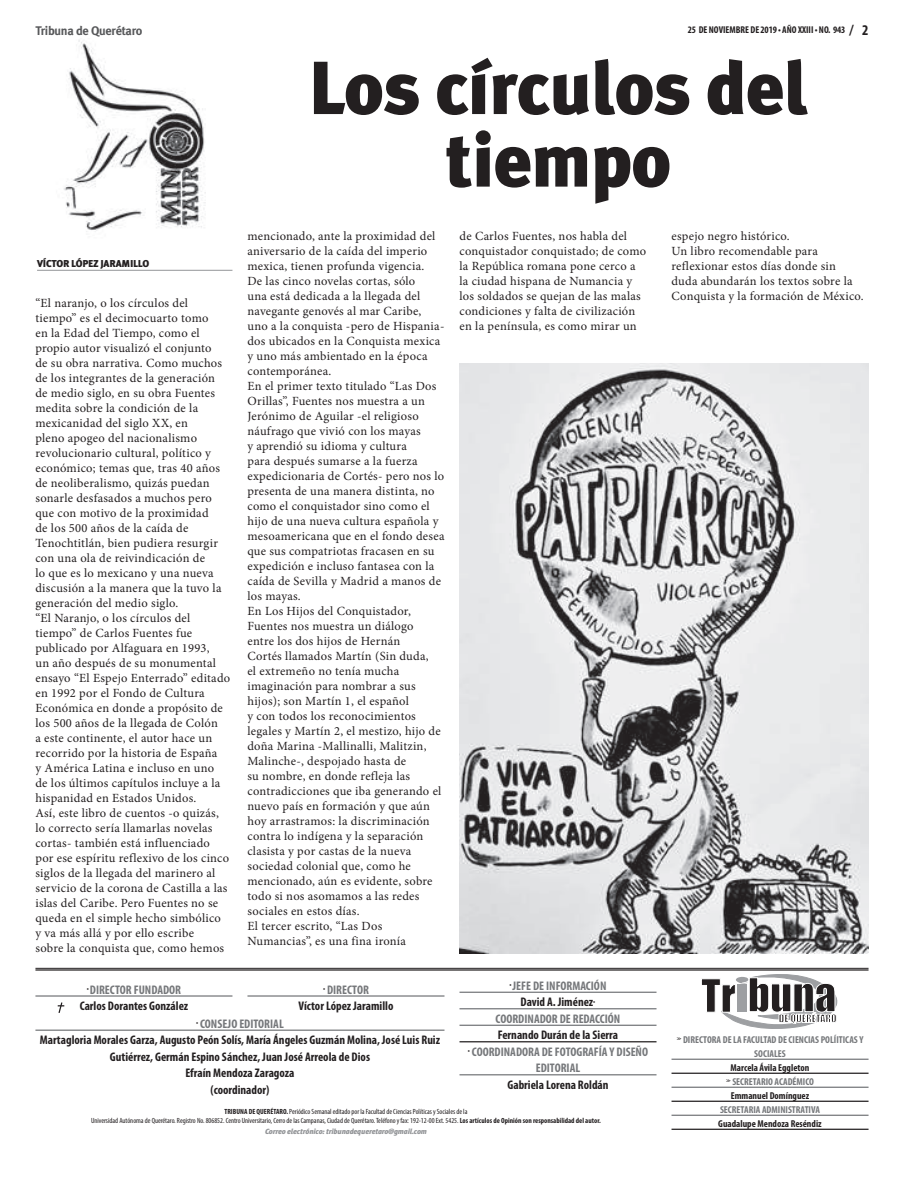
<style>
.page{position:relative;width:904px;height:1177px;background:#fff}
.page>*{position:absolute;margin:0;border:0;box-sizing:border-box;transform-origin:0 0}
.t1{font:900 75px/72.5px "Meta Plus";letter-spacing:-.01em;color:#231f20;text-align:center}
.t2{font:12.5px/15px "Minion Pro";letter-spacing:.02em;color:#231f20}
.t3{font:700 condensed 12.5px/16.5px "Myriad Pro";color:#231f20;text-align:center}
.t4{font:700 condensed 12.5px/16.5px "Myriad Pro";color:#76787b;text-align:center}
.t5{font:700 12.5px "Meta Plus";letter-spacing:-.025em;color:#57585a}
.t6{font:700 condensed 10px/14px "Myriad Pro";color:#231f20;text-align:center}
.t7{font:700 condensed 10px/14px "Myriad Pro";color:#76787b;text-align:center}
.t8{font:900 10px "Meta Plus Lining";letter-spacing:-.025em;color:#231f20}
.t9{font:700 condensed 9.88px "Myriad Pro";color:#231f20}
.t10{font:condensed 7.5px/8.8px "Myriad Pro";color:#231f20;text-align:center}
.t11{font:italic 900 7.5px "Meta Plus Lining";letter-spacing:-.02em;color:#939598}
.s1{font-size:15px}
.s2{font-size:14.88px}
.s3{color:#76787b}
.s4{color:#231f20}
.s5{font-weight:700}
</style>
<div class="page">
<svg style="left:699px;top:970px;width:141px;height:59px"></svg>
<svg style="left:57px;top:1002px;width:7px;height:11px"></svg>
<hr style="left:247px;top:995px;width:197px;height:1px;background:#76787b">
<hr style="left:35px;top:1029px;width:409px;height:1px;background:#76787b">
<hr style="left:459px;top:991px;width:197px;height:1px;background:#76787b">
<hr style="left:459px;top:1008px;width:197px;height:1px;background:#76787b">
<hr style="left:459px;top:1024px;width:197px;height:1px;background:#76787b">
<hr style="left:459px;top:1041px;width:197px;height:1px;background:#231f20">
<hr style="left:459px;top:1074px;width:197px;height:1px;background:#76787b">
<hr style="left:35px;top:995px;width:197px;height:1px;background:#76787b">
<hr style="left:671px;top:1058px;width:197px;height:1px;background:#76787b">
<hr style="left:671px;top:1072px;width:197px;height:1px;background:#231f20">
<hr style="left:671px;top:1086px;width:197px;height:1px;background:#76787b">
<hr style="left:671px;top:1100px;width:197px;height:1px;background:#231f20">
<hr style="left:671px;top:1114px;width:197px;height:1px;background:#76787b">
<hr style="left:671px;top:1128px;width:197px;height:1px;background:#231f20">
<hr style="left:35px;top:968px;width:833px;height:1px;background:#231f20">
<hr style="left:35px;top:969px;width:833px;height:1px;background:#231f20">
<img style="left:64px;top:40px;width:142px;height:192px">
<hr style="left:37px;top:270px;width:195px;height:1px;background:#939598">
<img style="left:459px;top:363px;width:409px;height:590px">
<p class="t5" style="left:35px;top:24px;width:108px">Tribuna de Querétaro</p>
<p class="t8" style="left:37px;top:257px;width:114px">VÍCTOR LÓPEZ JARAMILLO</p>
<p class="t2" style="left:35px;top:295px;width:196px">“El naranjo, o los círculos del tiempo” es el decimocuarto tomo<br>en la Edad del Tiempo, como el propio autor visualizó el conjunto<br>de su obra narrativa. Como muchos de los integrantes de la generación de medio siglo, en su obra Fuentes medita sobre la condición de la mexicanidad del siglo XX, en<br>pleno apogeo del nacionalismo revolucionario cultural, político y económico; temas que, tras 40 años de neoliberalismo, quizás puedan sonarle desfasados a muchos pero que con motivo de la proximidad<br>de los 500 años de la caída de Tenochtitlán, bien pudiera resurgir con una ola de reivindicación de<br>lo que es lo mexicano y una nueva discusión a la manera que la tuvo la generación del medio siglo.<br>“El Naranjo, o los círculos del tiempo” de Carlos Fuentes fue publicado por Alfaguara en 1993,<br>un año después de su monumental ensayo “El Espejo Enterrado” editado en 1992 por el Fondo de Cultura Económica en donde a propósito de los 500 años de la llegada de Colón<br>a este continente, el autor hace un recorrido por la historia de España<br>y América Latina e incluso en uno<br>de los últimos capítulos incluye a la hispanidad en Estados Unidos.<br>Así, este libro de cuentos -o quizás, lo correcto sería llamarlas novelas cortas- también está influenciado por ese espíritu reflexivo de los cinco siglos de la llegada del marinero al servicio de la corona de Castilla a las islas del Caribe. Pero Fuentes no se queda en el simple hecho simbólico<br>y va más allá y por ello escribe<br>sobre la conquista que, como hemos</p>
<p class="t9" style="left:687px;top:24px;width:182px">25 DE NOVIEMBRE DE 2019 • AÑO XXIII • NO. 943 <span class="s1">/</span> <span class="s2">2</span></p>
<h1 class="t1" style="left:308px;top:52px;width:501px">Los círculos del tiempo</h1>
<p class="t2" style="left:247px;top:228px;width:198px">mencionado, ante la proximidad del aniversario de la caída del imperio mexica, tienen profunda vigencia.<br>De las cinco novelas cortas, sólo<br>una está dedicada a la llegada del navegante genovés al mar Caribe, uno a la conquista -pero de Hispania&shy;dos ubicados en la Conquista mexica y uno más ambientado en la época contemporánea.<br>En el primer texto titulado “Las Dos<br>Orillas”, Fuentes nos muestra a un<br>Jerónimo de Aguilar -el religioso náufrago que vivió con los mayas<br>y aprendió su idioma y cultura<br>para después sumarse a la fuerza expedicionaria de Cortés- pero nos lo presenta de una manera distinta, no como el conquistador sino como el hijo de una nueva cultura española y mesoamericana que en el fondo desea que sus compatriotas fracasen en su expedición e incluso fantasea con la caída de Sevilla y Madrid a manos de los mayas.<br>En Los Hijos del Conquistador,<br>Fuentes nos muestra un diálogo<br>entre los dos hijos de Hernán<br>Cortés llamados Martín (Sin duda,<br>el extremeño no tenía mucha imaginación para nombrar a sus hijos); son Martín 1, el español<br>y con todos los reconocimientos legales y Martín 2, el mestizo, hijo de doña Marina -Mallinalli, Malitzin,<br>Malinche-, despojado hasta de<br>su nombre, en donde refleja las contradicciones que iba generando el nuevo país en formación y que aún hoy arrastramos: la discriminación contra lo indígena y la separación clasista y por castas de la nueva sociedad colonial que, como he mencionado, aún es evidente, sobre todo si nos asomamos a las redes sociales en estos días.<br>El tercer escrito, “Las Dos<br>Numancias”, es una fina ironía</p>
<p class="t2" style="left:459px;top:228px;width:188px">de Carlos Fuentes, nos habla del conquistador conquistado; de como la República romana pone cerco a la ciudad hispana de Numancia y los soldados se quejan de las malas condiciones y falta de civilización en la península, es como mirar un</p>
<p class="t2" style="left:671px;top:228px;width:194px">espejo negro histórico.<br>Un libro recomendable para reflexionar estos días donde sin duda abundarán los textos sobre la<br>Conquista y la formación de México.</p>
<p class="t3" style="left:298px;top:980px;width:96px"><sup>•</sup> <span class="s3">DIRECTOR<br></span>Víctor López Jaramillo</p>
<p class="t3" style="left:40px;top:1015px;width:402px"><sup>•</sup> <span class="s3">CONSEJO EDITORIAL<br></span>Martagloria Morales Garza, Augusto Peón Solís, María Ángeles Guzmán Molina, José Luis Ruiz Gutiérrez, Germán Espino Sánchez, Juan José Arreola de Dios<br>Efraín Mendoza Zaragoza<br>(coordinador)</p>
<p class="t3" style="left:80px;top:980px;width:110px"><sup>•</sup> <span class="s3">DIRECTOR FUNDADOR<br></span>Carlos Dorantes González</p>
<p class="t4" style="left:495px;top:977px;width:126px"><sup>•</sup> JEFE DE INFORMACIÓN<br><span class="s4">David A. Jiménez</span><sup>•<br></sup>COORDINADOR DE REDACCIÓN</p>
<p class="t3" style="left:498px;top:1026px;width:122px">Fernando Durán de la Sierra</p>
<p class="t4" style="left:468px;top:1043px;width:182px"><sup>•</sup> COORDINADORA DE FOTOGRAFÍA Y DISEÑO<br>EDITORIAL</p>
<p class="t3" style="left:507px;top:1076px;width:103px">Gabriela Lorena Roldán</p>
<p class="t10" style="left:91px;top:1107px;width:511px"><span class="s5">TRIBUNA DE QUERÉTARO.</span> Periódico Semanal editado por la Facultad de Ciencias Políticas y Sociales de la<br>Universidad Autónoma de Querétaro. Registro No. 806852. Centro Universitario, Cerro de las Campanas, Ciudad de Querétaro. Teléfono y fax: 192-12-00 Ext. 5425. <span class="s5">Los artículos de Opinión son responsabilidad del autor.</span></p>
<p class="t11" style="left:265px;top:1127px;width:163px">Correo electrónico: tribunadequeretaro@gmail.com</p>
<p class="t7" style="left:676px;top:1032px;width:188px"><sup>&gt;&gt;</sup> DIRECTORA DE LA FACULTAD DE CIENCIAS POLÍITICAS Y<br>SOCIALES</p>
<p class="t6" style="left:726px;top:1060px;width:90px">Marcela Ávila Eggleton<br><sup>&gt;&gt;</sup> <span class="s3">SECRETARIO ACADÉMICO<br></span>Emmanuel Domínguez</p>
<p class="t7" style="left:720px;top:1102px;width:101px">SECRETARIA ADMINISTRATIVA</p>
<p class="t6" style="left:718px;top:1116px;width:105px">Guadalupe Mendoza Reséndiz</p>
</div>
